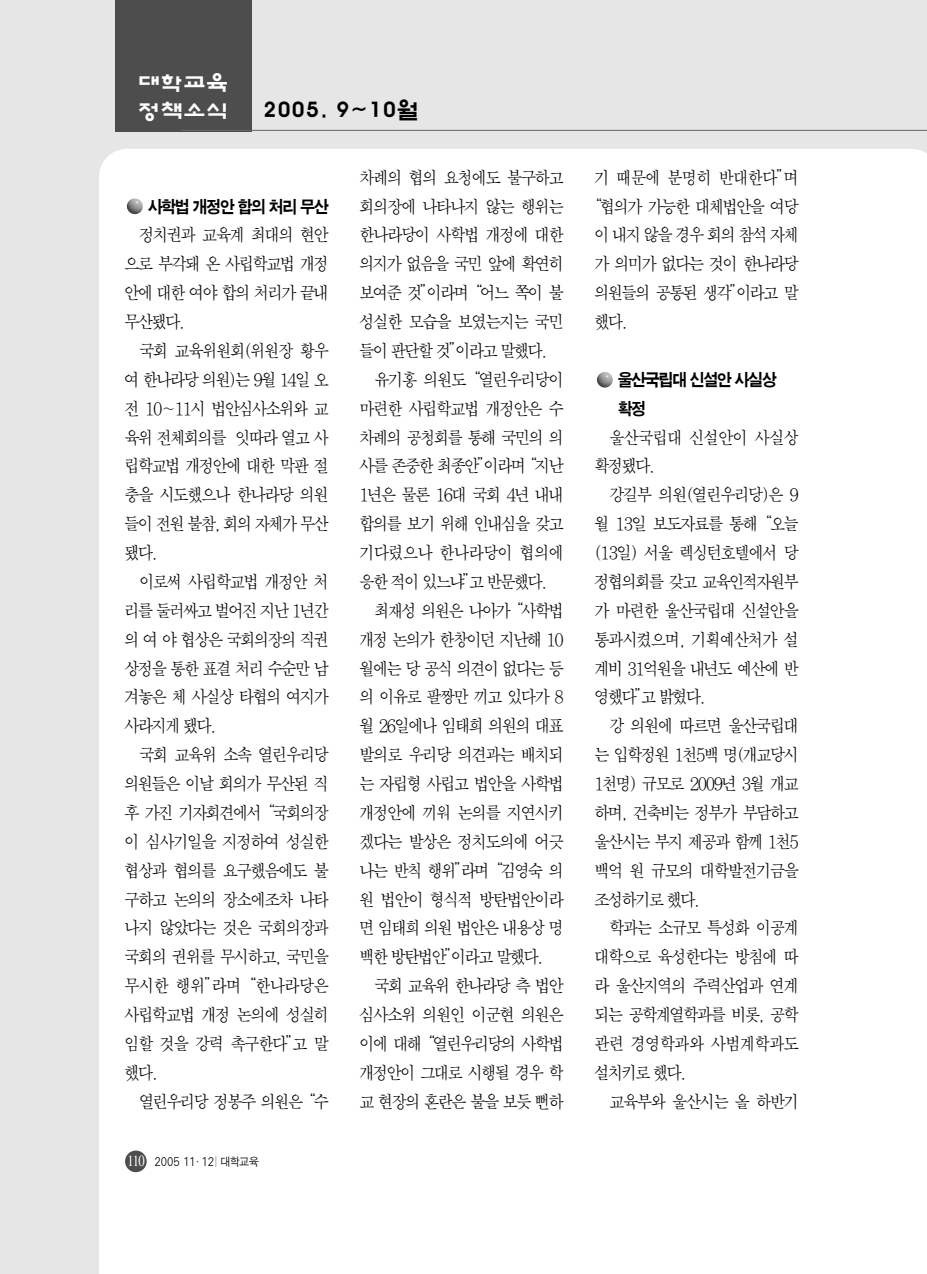
<style>
.page{position:relative;width:927px;height:1274px;background:#fff}
.page>*{position:absolute;margin:0;border:0;box-sizing:border-box;transform-origin:0 0}
.t1{font:700 22.75px "HY Yeaso L";color:#000}
.t2{font:700 22.75px/27.3px "HY Yeaso L";color:#fff}
.t3{font:17.5px "SM Amu";letter-spacing:-.135em;color:#000;scale:.9 1}
.t4{font:17.5px "SM Amu";letter-spacing:-.115em;color:#000;scale:.9 1}
.t5{font:17.5px "SM Amu";letter-spacing:-.075em;color:#000;scale:.9 1}
.t6{font:17.5px "SM Ago K";letter-spacing:-.14em;color:#000;scale:.9 1}
.t7{font:17.5px "SM Amu";letter-spacing:-.07em;color:#000;scale:.9 1}
.t8{font:17.5px "SM Amu";letter-spacing:-.1em;color:#000;scale:.9 1}
.t9{font:17.5px "SM Amu";color:#000;scale:.9 1}
.t10{font:17.5px "SM Amu";letter-spacing:-.08em;color:#000;scale:.9 1}
.t11{font:11.38px "SM Ago J";letter-spacing:-.07em;color:#000;scale:.9 1}
.s1{font-family:"Times";font-size:15.75px;color:#fff}
</style>
<div class="page">
<div style="left:0;top:0;width:926px;height:1274px;background:#e6e6e6"></div>
<div style="left:99px;top:149px;width:827px;height:1125px;background:#fff"></div>
<div style="left:115px;top:0;width:136px;height:131px;background:#4d4d4d"></div>
<hr style="left:181px;top:130px;width:745px;height:1px;background:#666">
<img style="left:596px;top:372px;width:16px;height:16px">
<img style="left:127px;top:198px;width:16px;height:16px">
<div style="left:125px;top:1151px;width:22px;height:21px;background:#4d4d4d;border-radius:50%"></div>
<p class="t2" style="left:137px;top:71px;width:92px">대학교육 정책소식</p>
<p class="t1" style="left:263px;top:100px;width:158px">2005. 9~10월</p>
<p class="t6" style="left:147px;top:198px;width:203px">사학법 개정안 합의 처리 무산</p>
<p class="t3" style="left:139px;top:227px;width:213px">정치권과 교육계 최대의 현안</p>
<p class="t3" style="left:124px;top:256px;width:229px">으로 부각돼 온 사립학교법 개정</p>
<p class="t3" style="left:124px;top:285px;width:229px">안에 대한 여야 합의 처리가 끝내</p>
<p class="t3" style="left:124px;top:314px;width:69px">무산됐다.</p>
<p class="t4" style="left:139px;top:343px;width:213px">국회 교육위원회(위원장 황우</p>
<p class="t3" style="left:124px;top:372px;width:229px">여 한나라당 의원)는 9월 14일 오</p>
<p class="t3" style="left:124px;top:401px;width:229px">전 10~11시 법안심사소위와 교</p>
<p class="t3" style="left:124px;top:429px;width:229px">육위 전체회의를 잇따라 열고 사</p>
<p class="t3" style="left:124px;top:458px;width:229px">립학교법 개정안에 대한 막판 절</p>
<p class="t4" style="left:124px;top:487px;width:229px">충을 시도했으나 한나라당 의원</p>
<p class="t3" style="left:124px;top:516px;width:229px">들이 전원 불참, 회의 자체가 무산</p>
<p class="t3" style="left:124px;top:545px;width:39px">됐다.</p>
<p class="t3" style="left:139px;top:574px;width:213px">이로써 사립학교법 개정안 처</p>
<p class="t3" style="left:124px;top:603px;width:229px">리를 둘러싸고 벌어진 지난 1년간</p>
<p class="t3" style="left:124px;top:632px;width:229px">의 여 야 협상은 국회의장의 직권</p>
<p class="t3" style="left:124px;top:660px;width:229px">상정을 통한 표결 처리 수순만 남</p>
<p class="t3" style="left:124px;top:689px;width:229px">겨놓은 체 사실상 타협의 여지가</p>
<p class="t3" style="left:124px;top:718px;width:104px">사라지게 됐다.</p>
<p class="t3" style="left:139px;top:747px;width:213px">국회 교육위 소속 열린우리당</p>
<p class="t3" style="left:124px;top:776px;width:229px">의원들은 이날 회의가 무산된 직</p>
<p class="t3" style="left:124px;top:805px;width:229px">후 가진 기자회견에서“국회의장</p>
<p class="t4" style="left:124px;top:834px;width:229px">이 심사기일을 지정하여 성실한</p>
<p class="t3" style="left:124px;top:863px;width:229px">협상과 협의를 요구했음에도 불</p>
<p class="t3" style="left:124px;top:891px;width:229px">구하고 논의의 장소에조차 나타</p>
<p class="t3" style="left:124px;top:920px;width:229px">나지 않았다는 것은 국회의장과</p>
<p class="t3" style="left:124px;top:949px;width:229px">국회의 권위를 무시하고, 국민을</p>
<p class="t7" style="left:124px;top:978px;width:229px">무시한 행위”라며“한나라당은</p>
<p class="t3" style="left:124px;top:1007px;width:229px">사립학교법 개정 논의에 성실히</p>
<p class="t4" style="left:124px;top:1036px;width:229px">임할 것을 강력 촉구한다”고 말</p>
<p class="t3" style="left:124px;top:1065px;width:39px">했다.</p>
<p class="t3" style="left:139px;top:1094px;width:213px">열린우리당 정봉주 의원은“수</p>
<p class="t11" style="left:127px;top:1157px;width:148px"><span class="s1">110</span> 2005 11₩12| 대학교육</p>
<p class="t4" style="left:359px;top:170px;width:229px">차례의 협의 요청에도 불구하고</p>
<p class="t4" style="left:359px;top:198px;width:229px">회의장에 나타나지 않는 행위는</p>
<p class="t4" style="left:359px;top:227px;width:229px">한나라당이 사학법 개정에 대한</p>
<p class="t3" style="left:359px;top:256px;width:229px">의지가 없음을 국민 앞에 확연히</p>
<p class="t3" style="left:359px;top:285px;width:229px">보여준 것”이라며“어느 쪽이 불</p>
<p class="t4" style="left:359px;top:314px;width:229px">성실한 모습을 보였는지는 국민</p>
<p class="t3" style="left:359px;top:343px;width:211px">들이 판단할 것”이라고 말했다.</p>
<p class="t4" style="left:374px;top:372px;width:213px">유기홍 의원도“열린우리당이</p>
<p class="t4" style="left:359px;top:401px;width:229px">마련한 사립학교법 개정안은 수</p>
<p class="t3" style="left:359px;top:429px;width:229px">차례의 공청회를 통해 국민의 의</p>
<p class="t3" style="left:359px;top:458px;width:229px">사를 존중한 최종안”이라며“지난</p>
<p class="t3" style="left:359px;top:487px;width:229px">1년은 물론 16대 국회 4년 내내</p>
<p class="t3" style="left:359px;top:516px;width:229px">합의를 보기 위해 인내심을 갖고</p>
<p class="t5" style="left:359px;top:545px;width:229px">기다렸으나 한나라당이 협의에</p>
<p class="t3" style="left:359px;top:574px;width:211px">응한 적이 있느냐”고 반문했다.</p>
<p class="t3" style="left:374px;top:603px;width:213px">최재성 의원은 나아가“사학법</p>
<p class="t3" style="left:359px;top:632px;width:229px">개정 논의가 한창이던 지난해 10</p>
<p class="t3" style="left:359px;top:660px;width:229px">월에는 당 공식 의견이 없다는 등</p>
<p class="t3" style="left:359px;top:689px;width:229px">의 이유로 팔짱만 끼고 있다가 8</p>
<p class="t3" style="left:359px;top:718px;width:229px">월 26일에나 임태희 의원의 대표</p>
<p class="t4" style="left:359px;top:747px;width:229px">발의로 우리당 의견과는 배치되</p>
<p class="t3" style="left:359px;top:776px;width:229px">는 자립형 사립고 법안을 사학법</p>
<p class="t4" style="left:359px;top:805px;width:229px">개정안에 끼워 논의를 지연시키</p>
<p class="t4" style="left:359px;top:834px;width:229px">겠다는 발상은 정치도의에 어긋</p>
<p class="t3" style="left:359px;top:863px;width:229px">나는 반칙 행위”라며“김영숙 의</p>
<p class="t4" style="left:359px;top:891px;width:229px">원 법안이 형식적 방탄법안이라</p>
<p class="t3" style="left:359px;top:920px;width:229px">면 임태희 의원 법안은 내용상 명</p>
<p class="t3" style="left:359px;top:949px;width:206px">백한 방탄법안”이라고 말했다.</p>
<p class="t3" style="left:374px;top:978px;width:213px">국회 교육위 한나라당 측 법안</p>
<p class="t4" style="left:359px;top:1007px;width:229px">심사소위 의원인 이군현 의원은</p>
<p class="t3" style="left:359px;top:1036px;width:229px">이에 대해“열린우리당의 사학법</p>
<p class="t3" style="left:359px;top:1065px;width:229px">개정안이 그대로 시행될 경우 학</p>
<p class="t3" style="left:359px;top:1094px;width:229px">교 현장의 혼란은 불을 보듯 뻔하</p>
<p class="t5" style="left:594px;top:170px;width:229px">기 때문에 분명히 반대한다”며</p>
<p class="t3" style="left:586px;top:198px;width:238px">“협의가 가능한 대체법안을 여당</p>
<p class="t9" style="left:594px;top:227px;width:229px">이내지않을경우회의참석자체</p>
<p class="t3" style="left:594px;top:256px;width:229px">가 의미가 없다는 것이 한나라당</p>
<p class="t3" style="left:594px;top:285px;width:229px">의원들의 공통된 생각”이라고 말</p>
<p class="t3" style="left:594px;top:314px;width:39px">했다.</p>
<p class="t6" style="left:617px;top:372px;width:179px">울산국립대 신설안 사실상</p>
<p class="t6" style="left:617px;top:401px;width:34px">확정</p>
<p class="t10" style="left:609px;top:429px;width:213px">울산국립대 신설안이 사실상</p>
<p class="t3" style="left:594px;top:458px;width:69px">확정됐다.</p>
<p class="t4" style="left:609px;top:487px;width:213px">강길부 의원(열린우리당)은 9</p>
<p class="t3" style="left:594px;top:516px;width:229px">월 13일 보도자료를 통해“오늘</p>
<p class="t3" style="left:594px;top:545px;width:229px">(13일) 서울 렉싱턴호텔에서 당</p>
<p class="t3" style="left:594px;top:574px;width:229px">정협의회를 갖고 교육인적자원부</p>
<p class="t4" style="left:594px;top:603px;width:229px">가 마련한 울산국립대 신설안을</p>
<p class="t8" style="left:594px;top:632px;width:229px">통과시켰으며, 기획예산처가 설</p>
<p class="t3" style="left:594px;top:660px;width:229px">계비 31억원을 내년도 예산에 반</p>
<p class="t3" style="left:594px;top:689px;width:126px">영했다”고 밝혔다.</p>
<p class="t3" style="left:609px;top:718px;width:213px">강 의원에 따르면 울산국립대</p>
<p class="t3" style="left:594px;top:747px;width:229px">는 입학정원 1천5백 명(개교당시</p>
<p class="t3" style="left:594px;top:776px;width:229px">1천명) 규모로 2009년 3월 개교</p>
<p class="t3" style="left:594px;top:805px;width:229px">하며, 건축비는 정부가 부담하고</p>
<p class="t3" style="left:594px;top:834px;width:229px">울산시는 부지 제공과 함께 1천5</p>
<p class="t4" style="left:594px;top:863px;width:229px">백억 원 규모의 대학발전기금을</p>
<p class="t3" style="left:594px;top:891px;width:119px">조성하기로 했다.</p>
<p class="t3" style="left:609px;top:920px;width:213px">학과는 소규모 특성화 이공계</p>
<p class="t4" style="left:594px;top:949px;width:229px">대학으로 육성한다는 방침에 따</p>
<p class="t4" style="left:594px;top:978px;width:229px">라 울산지역의 주력산업과 연계</p>
<p class="t3" style="left:594px;top:1007px;width:229px">되는 공학계열학과를 비롯, 공학</p>
<p class="t5" style="left:594px;top:1036px;width:229px">관련 경영학과와 사범계학과도</p>
<p class="t3" style="left:594px;top:1065px;width:104px">설치키로 했다.</p>
<p class="t3" style="left:609px;top:1094px;width:213px">교육부와 울산시는 올 하반기</p>
</div>
